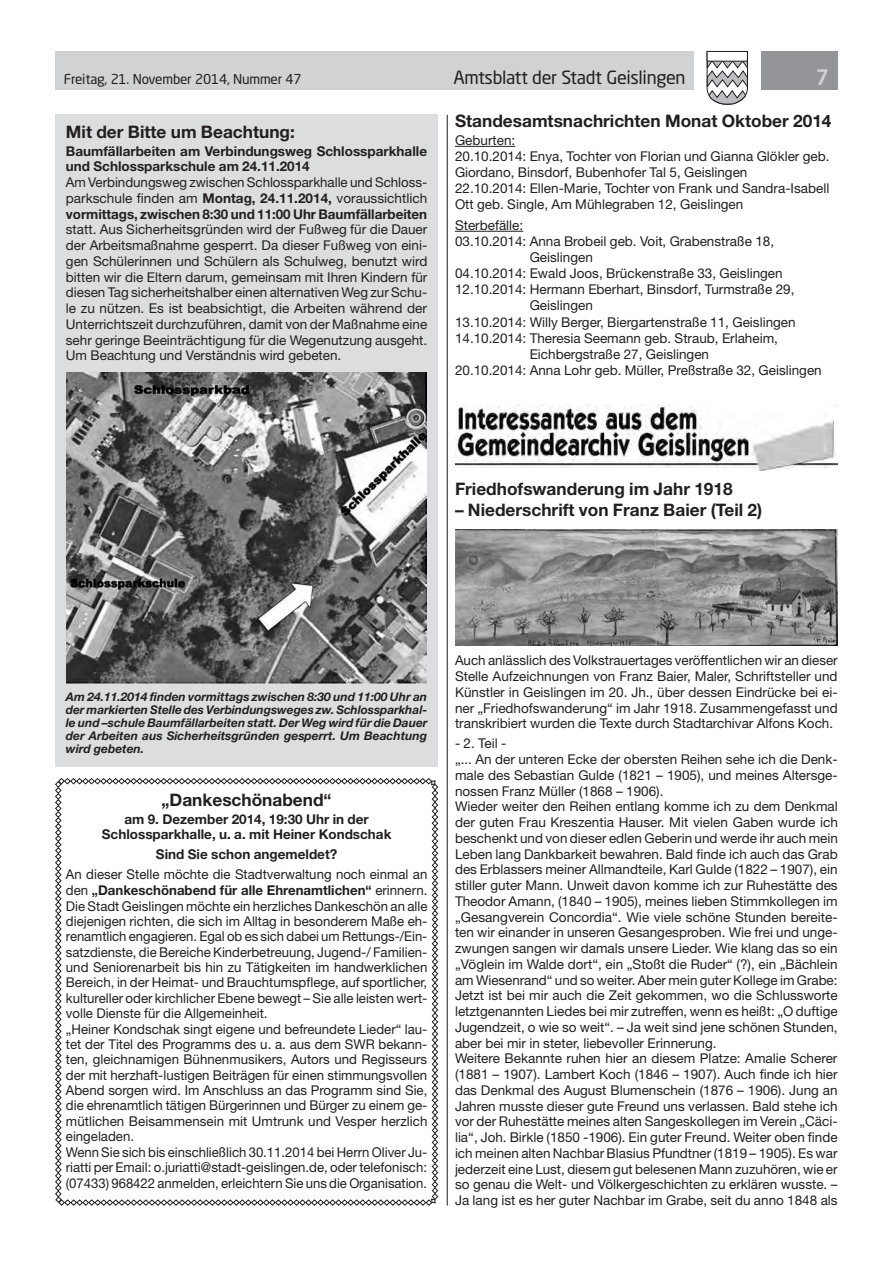
<style>
.page{position:relative;width:893px;height:1263px;background:#fff}
.page>*{position:absolute;margin:0;border:0;box-sizing:border-box;transform-origin:0 0}
.t1{font:500 21px "Neo Sans Std";color:#d1d2d4}
.t2{font:18px "Neo Sans Std";letter-spacing:-.02em;color:#231f20}
.t3{font:700 17.25px "Helvetica Neue LT Std";color:#231f20}
.t4{font:13.5px/15.8px "Helvetica Neue LT Std";color:#231f20;text-align:justify}
.t5{font:700 13.5px/15.8px "Helvetica Neue LT Std";color:#231f20}
.t6{font:13.5px "Neo Sans Std";letter-spacing:-.015em;color:#231f20}
.t7{font:italic 700 12px/13px "Helvetica Neue LT Std";color:#231f20;text-align:justify}
.s1{font-weight:700}
</style>
<div class="page">
<div style="left:55px;top:51px;width:639px;height:38px;background:#d1d2d4"></div>
<div style="left:761px;top:51px;width:77px;height:38px;background:#939598"></div>
<svg style="left:706px;top:51px;width:42px;height:54px"></svg>
<div style="left:707px;top:51px;width:41px;height:10px;background:#fff;border:1px solid #231f20"></div>
<svg style="left:55px;top:778px;width:383px;height:428px"></svg>
<div style="left:55px;top:115px;width:383px;height:652px;background:#dcdddf"></div>
<hr style="left:447px;top:115px;width:1px;height:1090px;background:#231f20">
<img style="left:67px;top:372px;width:359px;height:312px">
<hr style="left:455px;top:146px;width:60px;height:1px;background:#231f20">
<hr style="left:455px;top:231px;width:68px;height:1px;background:#231f20">
<img style="left:455px;top:405px;width:383px;height:65px">
<img style="left:455px;top:530px;width:383px;height:115px">
<p class="t6" style="left:64px;top:71px;width:239px">Freitag, 21. November 2014, Nummer 47</p>
<h2 class="t2" style="left:453px;top:66px;width:234px">Amtsblatt der Stadt Geislingen</h2>
<h1 class="t1" style="left:816px;top:64px;width:15px">7</h1>
<p class="t3" style="left:66px;top:121px;width:231px">Mit der Bitte um Beachtung:</p>
<p class="t5" style="left:66px;top:143px;width:363px">Baumfällarbeiten am Verbindungsweg Schlossparkhalle und Schlossparkschule am 24.11.2014</p>
<p class="t4" style="left:66px;top:174px;width:363px">Am Verbindungsweg zwischen Schlossparkhalle und Schloss&shy;parkschule finden am <span class="s1">Montag, 24.11.2014,</span> voraussichtlich <span class="s1">vormittags, zwischen 8:30 und 11:00 Uhr Baumfällarbeiten</span></p>
<p class="t4" style="left:66px;top:222px;width:363px">statt. Aus Sicherheitsgründen wird der Fußweg für die Dauer der Arbeitsmaßnahme gesperrt. Da dieser Fußweg von eini&shy;gen Schülerinnen und Schülern als Schulweg, benutzt wird bitten wir die Eltern darum, gemeinsam mit Ihren Kindern für diesen Tag sicherheitshalber einen alternativen Weg zur Schu&shy;le zu nützen. Es ist beabsichtigt, die Arbeiten während der Unterrichtszeit durchzuführen, damit von der Maßnahme eine sehr geringe Beeinträchtigung für die Wegenutzung ausgeht.<br>Um Beachtung und Verständnis wird gebeten.</p>
<p class="t3" style="left:455px;top:110px;width:378px">Standesamtsnachrichten Monat Oktober 2014</p>
<p class="t4" style="left:455px;top:132px;width:376px;text-align:left">Geburten:<br>20.10.2014: Enya, Tochter von Florian und Gianna Glökler geb.<br>Giordano, Binsdorf, Bubenhofer Tal 5, Geislingen<br>22.10.2014: Ellen-Marie, Tochter von Frank und Sandra-Isabell Ott geb. Single, Am Mühlegraben 12, Geislingen</p>
<p class="t4" style="left:455px;top:217px;width:70px">Sterbefälle:</p>
<p class="t4" style="left:455px;top:233px;width:321px">03.10.2014: Anna Brobeil geb. Voit, Grabenstraße 18,</p>
<p class="t4" style="left:530px;top:249px;width:65px">Geislingen</p>
<p class="t4" style="left:455px;top:265px;width:329px">04.10.2014: Ewald Joos, Brückenstraße 33, Geislingen</p>
<p class="t4" style="left:455px;top:281px;width:341px">12.10.2014: Hermann Eberhart, Binsdorf, Turmstraße 29,</p>
<p class="t4" style="left:530px;top:298px;width:65px">Geislingen</p>
<p class="t4" style="left:455px;top:314px;width:342px">13.10.2014: Willy Berger, Biergartenstraße 11, Geislingen</p>
<p class="t4" style="left:455px;top:330px;width:324px">14.10.2014: Theresia Seemann geb. Straub, Erlaheim,</p>
<p class="t4" style="left:530px;top:346px;width:181px">Eichbergstraße 27, Geislingen</p>
<p class="t4" style="left:455px;top:362px;width:368px">20.10.2014: Anna Lohr geb. Müller, Preßstraße 32, Geislingen</p>
<p class="t3" style="left:455px;top:478px;width:279px">Friedhofswanderung im Jahr 1918</p>
<p class="t3" style="left:455px;top:499px;width:309px">– Niederschrift von Franz Baier (Teil 2)</p>
<p class="t7" style="left:66px;top:690px;width:363px">Am 24.11.2014 finden vormittags zwischen 8:30 und 11:00 Uhr an der markierten Stelle des Verbindungsweges zw. Schlossparkhal&shy;le und –schule Baumfällarbeiten statt. Der Weg wird für die Dauer der Arbeiten aus Sicherheitsgründen gesperrt. Um Beachtung wird gebeten.</p>
<p class="t3" style="left:162px;top:789px;width:171px">„Dankeschönabend“</p>
<p class="t5" style="left:102px;top:811px;width:291px;text-align:center">am 9. Dezember 2014, 19:30 Uhr in der<br>Schlossparkhalle, u. a. mit Heiner Kondschak</p>
<p class="t5" style="left:156px;top:846px;width:183px">Sind Sie schon angemeldet?</p>
<p class="t4" style="left:66px;top:867px;width:363px;text-align:left">An dieser Stelle möchte die Stadtverwaltung noch einmal an den <span class="s1">„Dankeschönabend für alle Ehrenamtlichen“</span> erinnern.<br>Die Stadt Geislingen möchte ein herzliches Dankeschön an alle diejenigen richten, die sich im Alltag in besonderem Maße eh&shy;renamtlich engagieren. Egal ob es sich dabei um Rettungs-/Ein&shy;satzdienste, die Bereiche Kinderbetreuung, Jugend-/ Familien&shy;und Seniorenarbeit bis hin zu Tätigkeiten im handwerklichen Bereich, in der Heimat- und Brauchtumspflege, auf sportlicher, kultureller oder kirchlicher Ebene bewegt – Sie alle leisten wert&shy;volle Dienste für die Allgemeinheit.<br>„Heiner Kondschak singt eigene und befreundete Lieder“ lau&shy;tet der Titel des Programms des u. a. aus dem SWR bekann&shy;ten, gleichnamigen Bühnenmusikers, Autors und Regisseurs der mit herzhaft-lustigen Beiträgen für einen stimmungsvollen Abend sorgen wird. Im Anschluss an das Programm sind Sie, die ehrenamtlich tätigen Bürgerinnen und Bürger zu einem ge&shy;mütlichen Beisammensein mit Umtrunk und Vesper herzlich eingeladen.<br>Wenn Sie sich bis einschließlich 30.11.2014 bei Herrn Oliver Ju&shy;riatti per Email: o.juriatti@stadt-geislingen.de, oder telefonisch: (07433) 968422 anmelden, erleichtern Sie uns die Organisation.</p>
<p class="t4" style="left:455px;top:652px;width:384px">Auch anlässlich des Volkstrauertages veröffentlichen wir an dieser Stelle Aufzeichnungen von Franz Baier, Maler, Schriftsteller und Künstler in Geislingen im 20. Jh., über dessen Eindrücke bei ei&shy;ner „Friedhofswanderung“ im Jahr 1918. Zusammengefasst und transkribiert wurden die Texte durch Stadtarchivar Alfons Koch.</p>
<p class="t4" style="left:455px;top:735px;width:384px;text-align:left">- 2. Teil -<br>„... An der unteren Ecke der obersten Reihen sehe ich die Denk&shy;male des Sebastian Gulde (1821 – 1905), und meines Altersge&shy;nossen Franz Müller (1868 – 1906).<br>Wieder weiter den Reihen entlang komme ich zu dem Denkmal der guten Frau Kreszentia Hauser. Mit vielen Gaben wurde ich beschenkt und von dieser edlen Geberin und werde ihr auch mein Leben lang Dankbarkeit bewahren. Bald finde ich auch das Grab des Erblassers meiner Allmandteile, Karl Gulde (1822 – 1907), ein stiller guter Mann. Unweit davon komme ich zur Ruhestätte des Theodor Amann, (1840 – 1905), meines lieben Stimmkollegen im „Gesangverein Concordia“. Wie viele schöne Stunden bereite&shy;ten wir einander in unseren Gesangesproben. Wie frei und unge&shy;zwungen sangen wir damals unsere Lieder. Wie klang das so ein „Vöglein im Walde dort“, ein „Stoßt die Ruder“ (?), ein „Bächlein am Wiesenrand“ und so weiter. Aber mein guter Kollege im Grabe:<br>Jetzt ist bei mir auch die Zeit gekommen, wo die Schlussworte letztgenannten Liedes bei mir zutreffen, wenn es heißt: „O duftige Jugendzeit, o wie so weit“. – Ja weit sind jene schönen Stunden, aber bei mir in steter, liebevoller Erinnerung.<br>Weitere Bekannte ruhen hier an diesem Platze: Amalie Scherer (1881 – 1907). Lambert Koch (1846 – 1907). Auch finde ich hier das Denkmal des August Blumenschein (1876 – 1906). Jung an Jahren musste dieser gute Freund uns verlassen. Bald stehe ich vor der Ruhestätte meines alten Sangeskollegen im Verein „Cäci&shy;lia“, Joh. Birkle (1850 -1906). Ein guter Freund. Weiter oben finde ich meinen alten Nachbar Blasius Pfundtner (1819 – 1905). Es war jederzeit eine Lust, diesem gut belesenen Mann zuzuhören, wie er so genau die Welt- und Völkergeschichten zu erklären wusste. – Ja lang ist es her guter Nachbar im Grabe, seit du anno 1848 als</p>
</div>
